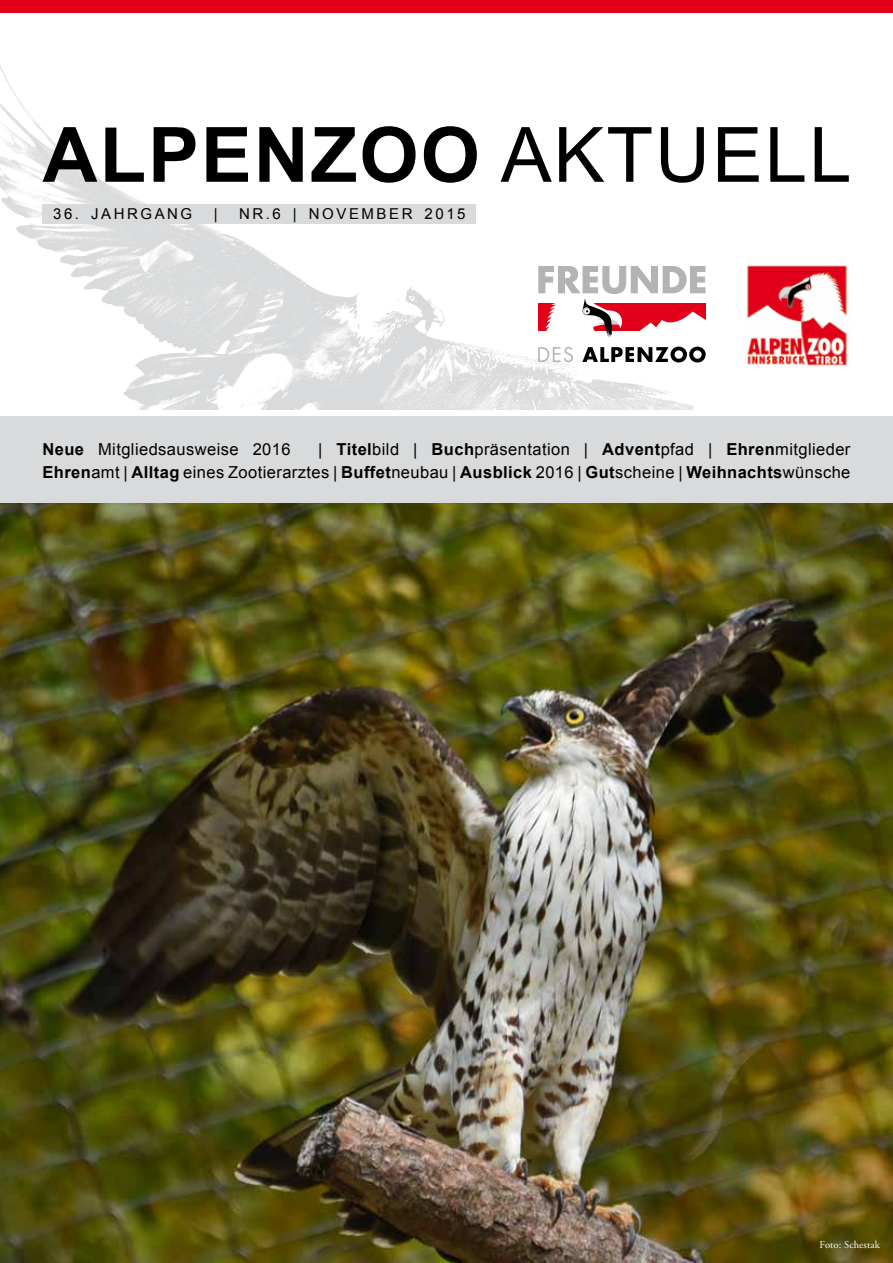
<style>
.page{position:relative;width:893px;height:1263px;background:#fff}
.page>*{position:absolute;margin:0;border:0;box-sizing:border-box;transform-origin:0 0}
.t1{font:700 76.35px "Arial";letter-spacing:.025em;color:#000}
.t2{font:16.5px/22.5px "Arial";letter-spacing:.025em;color:#000;text-align:right}
.t3{font:15px "Arial";letter-spacing:.17em;color:#000}
.t4{font:10.5px "Adobe Garamond Pro";letter-spacing:.01em;color:#fff}
.s1{font-weight:400}
.s2{font-weight:700}
</style>
<div class="page">
<div style="left:0;top:416px;width:893px;height:88px;background:#d9dadb"></div>
<img style="left:0;top:65px;width:693px;height:344px">
<img style="left:0;top:504px;width:893px;height:759px">
<div style="left:0;top:0;width:893px;height:13px;background:#e2001a"></div>
<div style="left:43px;top:204px;width:433px;height:19px;background:#d9dadb"></div>
<img style="left:747px;top:265px;width:100px;height:101px">
<svg style="left:538px;top:347px;width:35px;height:15px"></svg>
<svg style="left:582px;top:347px;width:124px;height:15px"></svg>
<svg style="left:538px;top:266px;width:167px;height:72px"></svg>
<h1 class="t1" style="left:43px;top:104px;width:810px">ALPENZOO <span class="s1">AKTUELL</span></h1>
<p class="t3" style="left:53px;top:204px;width:141px">36. JAHRGANG</p>
<p class="t3" style="left:214px;top:204px;width:5px">|</p>
<p class="t3" style="left:239px;top:204px;width:228px">NR.6 | NOVEMBER 2015</p>
<p class="t2" style="left:43px;top:438px;width:809px">| <span class="s2">Titel</span>bild | <span class="s2">Buch</span>präsentation | <span class="s2">Advent</span>pfad | <span class="s2">Ehren</span>mitglieder<br><span class="s2">Ehren</span>amt | <span class="s2">Alltag</span> eines Zootierarztes | <span class="s2">Buffet</span>neubau | <span class="s2">Ausblick</span> 2016 | <span class="s2">Gut</span>scheine | <span class="s2">Weihnachts</span>wünsche</p>
<p class="t2" style="left:43px;top:438px;width:250px"><span class="s2">Neue</span> Mitgliedsausweise 2016</p>
<p class="t4" style="left:820px;top:1238px;width:62px">Foto: Schestak</p>
</div>
